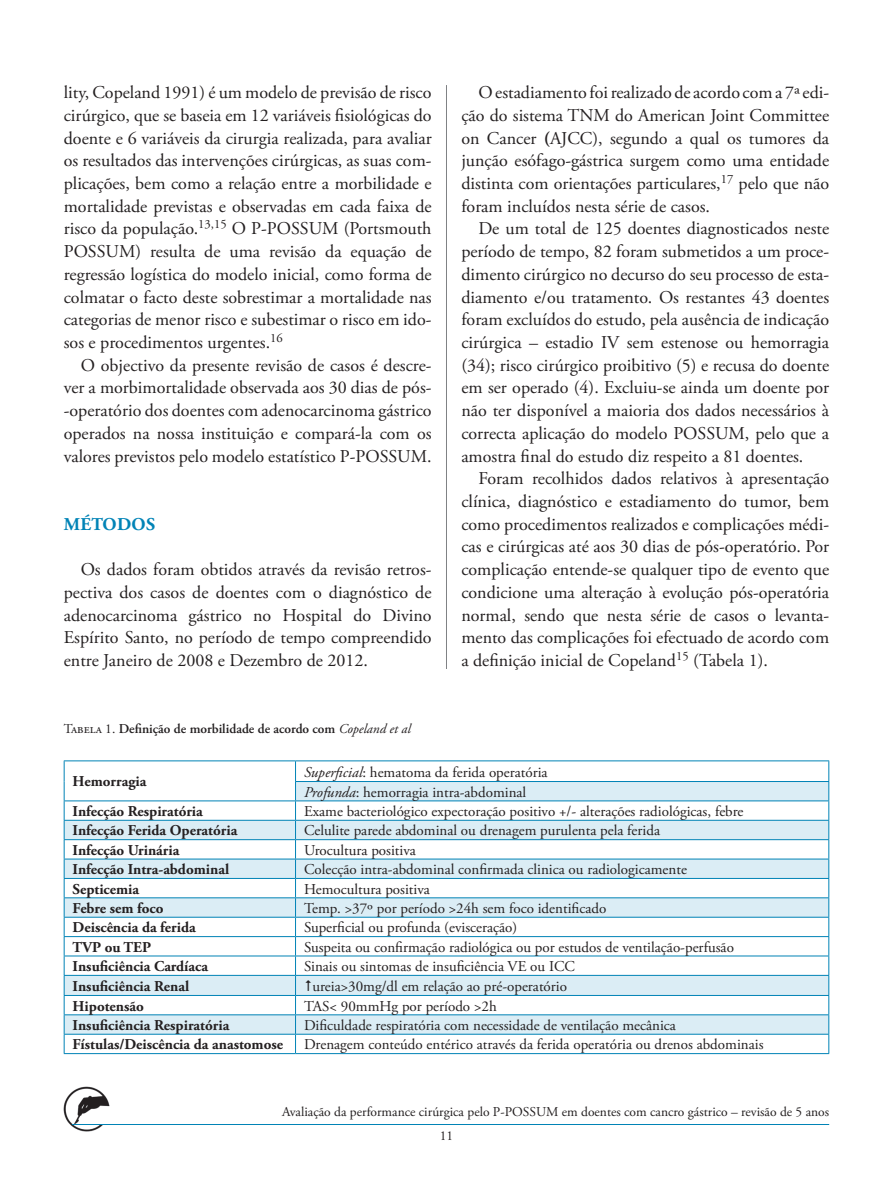
<style>
.page{position:relative;width:893px;height:1191px;background:#fff}
.page>*{position:absolute;margin:0;border:0;box-sizing:border-box;transform-origin:0 0}
.Texto_colunas{font:18px/22.6px "Adobe Garamond Pro";color:#231f20;text-align:justify}
.TITULOS{font:700 18px "Adobe Garamond Pro";letter-spacing:.015em;color:#0083b6}
.t1{font:15px "Adobe Garamond Pro";color:#231f20}
.t2{font:700 15px "Adobe Garamond Pro";color:#231f20}
.Texto_colunas-2{font:13.5px "Adobe Garamond Pro";color:#231f20}
.Legendas{font:600 13.5px "Adobe Garamond Pro";color:#231f20}
.s1{font-weight:700}
.s2{font-weight:400}
.s3{font-weight:400;font-style:italic}
.s4{font-style:italic}
</style>
<div class="page">
<hr style="left:446px;top:85px;width:1px;height:969px;background:#808285">
<img style="left:64px;top:1086px;width:45px;height:45px">
<hr style="left:72px;top:1124px;width:757px;height:1px;background:#0083b6">
<div style="left:425px;top:669px;width:69px;height:410px;background:#fff"></div>
<hr style="left:64px;top:760px;width:232px;height:1px;background:#0083b6">
<hr style="left:296px;top:760px;width:533px;height:1px;background:#0083b6">
<hr style="left:64px;top:1053px;width:232px;height:1px;background:#0083b6">
<hr style="left:296px;top:1053px;width:533px;height:1px;background:#0083b6">
<svg style="left:64px;top:761px;width:765px;height:292px"></svg>
<p class="Texto_colunas" style="left:64px;top:82px;width:369px">lity, Copeland 1991) é um modelo de previsão de risco cirúrgico, que se baseia em 12 variáveis fisiológicas do doente e 6 variáveis da cirurgia realizada, para avaliar os resultados das intervenções cirúrgicas, as suas com&shy;plicações, bem como a relação entre a morbilidade e mortalidade previstas e observadas em cada faixa de risco da população.<sup>13,15</sup> O P-POSSUM (Portsmouth POSSUM) resulta de uma revisão da equação de regressão logística do modelo inicial, como forma de colmatar o facto deste sobrestimar a mortalidade nas categorias de menor risco e subestimar o risco em ido&shy;sos e procedimentos urgentes.<sup>16</sup></p>
<p class="Texto_colunas" style="left:64px;top:354px;width:369px;text-indent:17px">O objectivo da presente revisão de casos é descre&shy;ver a morbimortalidade observada aos 30 dias de pós--operatório dos doentes com adenocarcinoma gástrico operados na nossa instituição e compará-la com os valores previstos pelo modelo estatístico P-POSSUM.</p>
<p class="TITULOS" style="left:64px;top:513px;width:93px">MÉTODOS</p>
<p class="Texto_colunas" style="left:64px;top:559px;width:369px;text-indent:17px">Os dados foram obtidos através da revisão retros&shy;pectiva dos casos de doentes com o diagnóstico de adenocarcinoma gástrico no Hospital do Divino Espírito Santo, no período de tempo compreendido entre Janeiro de 2008 e Dezembro de 2012.</p>
<p class="Texto_colunas" style="left:461px;top:82px;width:369px;text-indent:17px">O estadiamento foi realizado de acordo com a 7ª edi&shy;ção do sistema TNM do American Joint Committee on Cancer <span class="s1">(</span>AJCC), segundo a qual os tumores da junção esófago-gástrica surgem como uma entidade distinta com orientações particulares,<sup>17</sup> pelo que não foram incluídos nesta série de casos.</p>
<p class="Texto_colunas" style="left:461px;top:218px;width:369px;text-indent:17px">De um total de 125 doentes diagnosticados neste período de tempo, 82 foram submetidos a um proce&shy;dimento cirúrgico no decurso do seu processo de esta&shy;diamento e/ou tratamento. Os restantes 43 doentes foram excluídos do estudo, pela ausência de indicação cirúrgica – estadio IV sem estenose ou hemorragia (34); risco cirúrgico proibitivo (5) e recusa do doente em ser operado (4). Excluiu-se ainda um doente por não ter disponível a maioria dos dados necessários à correcta aplicação do modelo POSSUM, pelo que a amostra final do estudo diz respeito a 81 doentes.</p>
<p class="Texto_colunas" style="left:461px;top:468px;width:369px;text-indent:17px">Foram recolhidos dados relativos à apresentação clínica, diagnóstico e estadiamento do tumor, bem como procedimentos realizados e complicações médi&shy;cas e cirúrgicas até aos 30 dias de pós-operatório. Por complicação entende-se qualquer tipo de evento que condicione uma alteração à evolução pós-operatória normal, sendo que nesta série de casos o levanta&shy;mento das complicações foi efectuado de acordo com a definição inicial de Copeland<sup>15</sup> (Tabela 1).</p>
<p class="Legendas" style="left:64px;top:721px;width:348px"><span class="s2">Tabela 1.</span> Definição de morbilidade de acordo com <span class="s3">Copeland et al</span></p>
<p class="t2" style="left:73px;top:773px;width:75px">Hemorragia</p>
<p class="t1" style="left:304px;top:763px;width:245px"><span class="s4">Superficial</span>: hematoma da ferida operatória</p>
<p class="t1" style="left:304px;top:783px;width:224px"><span class="s4">Profunda</span>: hemorragia intra-abdominal</p>
<p class="t2" style="left:73px;top:802px;width:132px">Infecção Respiratória</p>
<p class="t1" style="left:304px;top:802px;width:441px">Exame bacteriológico expectoração positivo +/- alterações radiológicas, febre</p>
<p class="t2" style="left:73px;top:822px;width:166px">Infecção Ferida Operatória</p>
<p class="t1" style="left:304px;top:821px;width:358px">Celulite parede abdominal ou drenagem purulenta pela ferida</p>
<p class="t2" style="left:73px;top:841px;width:108px">Infecção Urinária</p>
<p class="t1" style="left:304px;top:841px;width:113px">Urocultura positiva</p>
<p class="t2" style="left:73px;top:860px;width:158px">Infecção Intra-abdominal</p>
<p class="t1" style="left:304px;top:860px;width:384px">Colecção intra-abdominal confirmada clinica ou radiologicamente</p>
<p class="t2" style="left:73px;top:880px;width:68px">Septicemia</p>
<p class="t1" style="left:304px;top:879px;width:127px">Hemocultura positiva</p>
<p class="t2" style="left:73px;top:899px;width:92px">Febre sem foco</p>
<p class="t1" style="left:304px;top:899px;width:304px">Temp. &gt;37º por período &gt;24h sem foco identificado</p>
<p class="t2" style="left:73px;top:919px;width:125px">Deiscência da ferida</p>
<p class="t1" style="left:304px;top:918px;width:215px">Superficial ou profunda (evisceração)</p>
<p class="t2" style="left:73px;top:938px;width:80px">TVP ou TEP</p>
<p class="t1" style="left:304px;top:938px;width:431px">Suspeita ou confirmação radiológica ou por estudos de ventilação-perfusão</p>
<p class="t2" style="left:73px;top:957px;width:137px">Insuficiência Cardíaca</p>
<p class="t1" style="left:304px;top:957px;width:272px">Sinais ou sintomas de insuficiência VE ou ICC</p>
<p class="t2" style="left:73px;top:977px;width:118px">Insuficiência Renal</p>
<p class="t1" style="left:312px;top:977px;width:256px">ureia&gt;30mg/dl em relação ao pré-operatório</p>
<p class="t2" style="left:73px;top:997px;width:73px">Hipotensão</p>
<p class="t1" style="left:304px;top:996px;width:194px">TAS&lt; 90mmHg por período &gt;2h</p>
<p class="t2" style="left:73px;top:1016px;width:158px">Insuficiência Respiratória</p>
<p class="t1" style="left:304px;top:1016px;width:374px">Dificuldade respiratória com necessidade de ventilação mecânica</p>
<p class="t2" style="left:73px;top:1035px;width:212px">Fístulas/Deiscência da anastomose</p>
<p class="t1" style="left:304px;top:1035px;width:461px">Drenagem conteúdo entérico através da ferida operatória ou drenos abdominais</p>
<p class="Texto_colunas-2" style="left:282px;top:1103px;width:549px">Avaliação da performance cirúrgica pelo P-POSSUM em doentes com cancro gástrico – revisão de 5 anos</p>
<p class="Texto_colunas-2" style="left:440px;top:1127px;width:15px">11</p>
</div>
